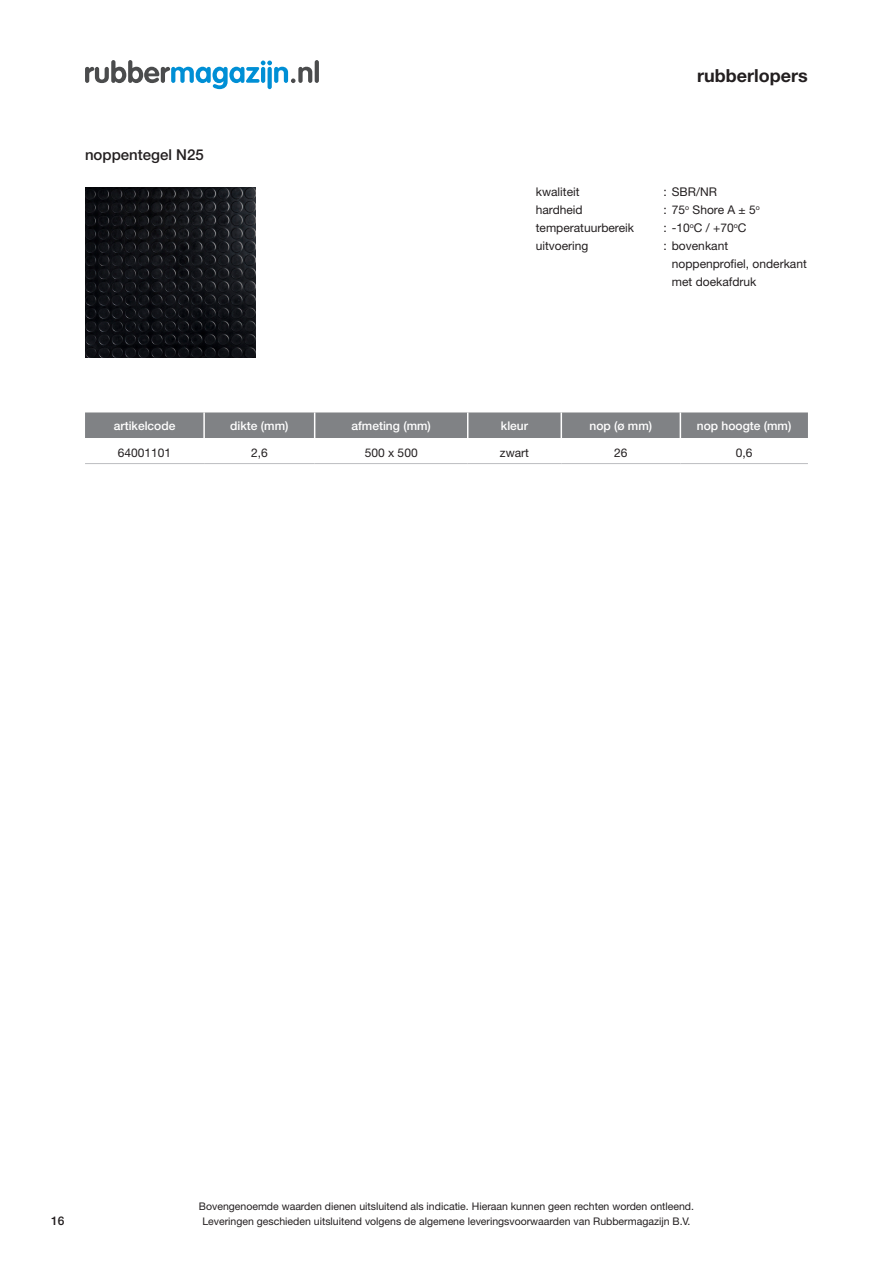
<style>
.page{position:relative;width:893px;height:1263px;background:#fff}
.page>*{position:absolute;margin:0;border:0;box-sizing:border-box;transform-origin:0 0}
.Gen-condition{font:700 18px "Helvetica Neue LT Std";color:#231f20}
.t1{font:500 15px "Helvetica Neue LT Std";color:#231f20}
.t2{font:12px/18px "Helvetica Neue LT Std";color:#231f20}
.t3{font:500 12px "Helvetica Neue LT Std";color:#fff}
.t4{font:500 12px "Helvetica Neue LT Std";color:#231f20}
.t5{font:10.5px/15px "Helvetica Neue LT Std";color:#231f20;text-align:center}
</style>
<div class="page">
<svg style="left:85px;top:60px;width:227px;height:29px"></svg>
<hr style="left:315px;top:60px;width:4px;height:23px;background:#4b4c4d;border-radius:2px">
<div style="left:85px;top:412px;width:723px;height:26px;background:#808285"></div>
<hr style="left:85px;top:463px;width:119px;height:1px;background:#bcbdc0">
<hr style="left:204px;top:463px;width:111px;height:1px;background:#bcbdc0">
<hr style="left:315px;top:463px;width:153px;height:1px;background:#bcbdc0">
<hr style="left:468px;top:463px;width:93px;height:1px;background:#bcbdc0">
<hr style="left:561px;top:463px;width:119px;height:1px;background:#bcbdc0">
<hr style="left:680px;top:463px;width:128px;height:1px;background:#bcbdc0">
<img style="left:85px;top:187px;width:170px;height:170px">
<p class="t1" style="left:85px;top:145px;width:120px">noppentegel N25</p>
<p class="Gen-condition" style="left:697px;top:65px;width:112px">rubberlopers</p>
<p class="t2" style="left:536px;top:183px;width:45px">kwaliteit</p>
<p class="t2" style="left:663px;top:183px;width:55px">: SBR/NR</p>
<p class="t2" style="left:536px;top:201px;width:48px">hardheid</p>
<p class="t2" style="left:663px;top:201px;width:98px">: 75<sup>o</sup> Shore A ± 5<sup>o</sup></p>
<p class="t2" style="left:536px;top:219px;width:100px">temperatuurbereik</p>
<p class="t2" style="left:663px;top:219px;width:85px">: -10<sup>o</sup>C / +70<sup>o</sup>C</p>
<p class="t2" style="left:536px;top:237px;width:54px">uitvoering</p>
<p class="t2" style="left:672px;top:237px;width:136px;text-indent:-9px">: bovenkant noppenprofiel, onderkant met doekafdruk</p>
<p class="t3" style="left:114px;top:418px;width:63px">artikelcode</p>
<p class="t3" style="left:230px;top:418px;width:60px">dikte (mm)</p>
<p class="t3" style="left:352px;top:418px;width:81px">afmeting (mm)</p>
<p class="t3" style="left:501px;top:418px;width:29px">kleur</p>
<p class="t3" style="left:589px;top:418px;width:64px">nop (ø mm)</p>
<p class="t3" style="left:697px;top:418px;width:96px">nop hoogte (mm)</p>
<p class="t2" style="left:118px;top:444px;width:55px">64001101</p>
<p class="t2" style="left:251px;top:444px;width:18px">2,6</p>
<p class="t2" style="left:365px;top:444px;width:54px">500 x 500</p>
<p class="t2" style="left:500px;top:444px;width:31px">zwart</p>
<p class="t2" style="left:614px;top:444px;width:15px">26</p>
<p class="t2" style="left:736px;top:444px;width:18px">0,6</p>
<p class="t4" style="left:51px;top:1213px;width:15px">16</p>
<p class="t5" style="left:199px;top:1198px;width:497px">Bovengenoemde waarden dienen uitsluitend als indicatie. Hieraan kunnen geen rechten worden ontleend.<br>Leveringen geschieden uitsluitend volgens de algemene leveringsvoorwaarden van Rubbermagazijn B.V.</p>
</div>
